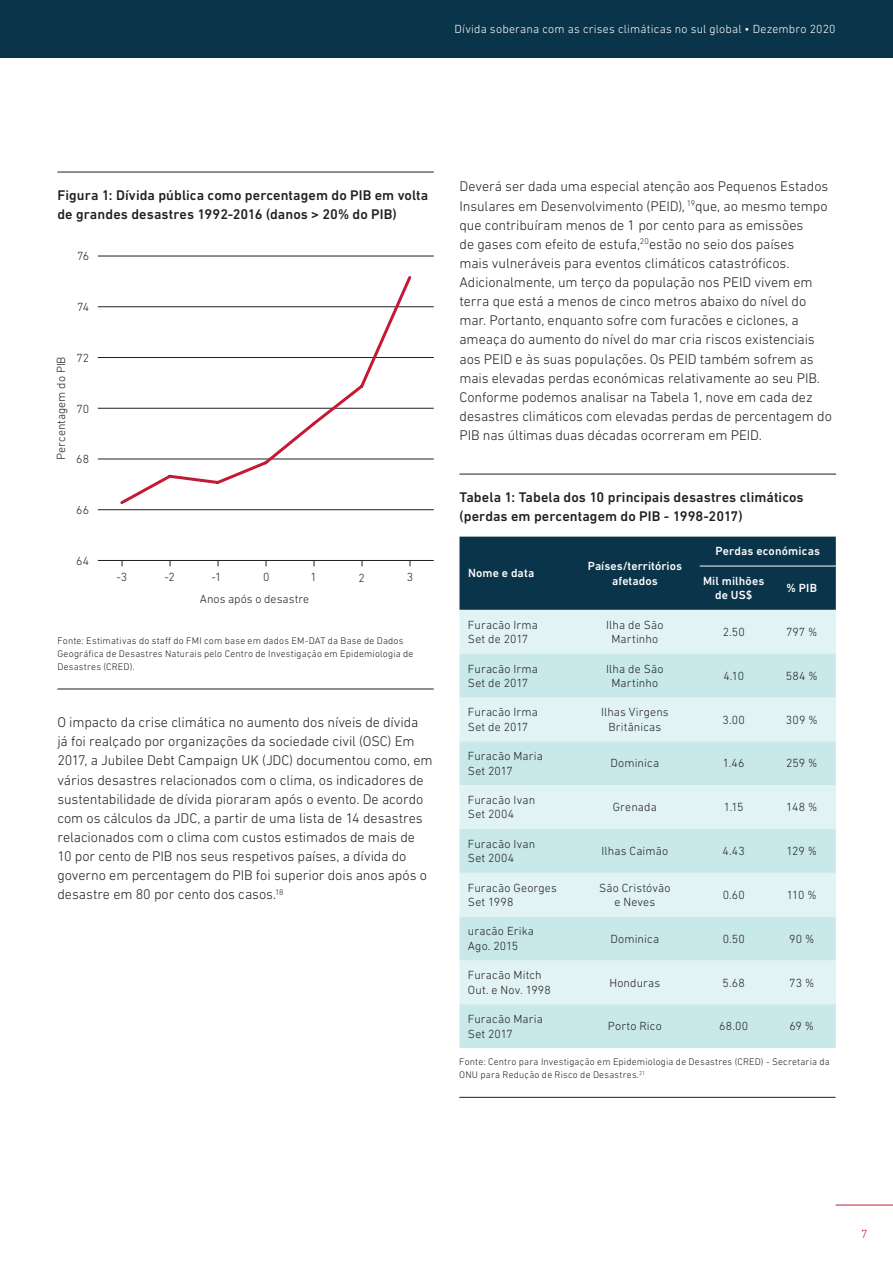
<style>
.page{position:relative;width:893px;height:1263px;background:#fff}
.page>*{position:absolute;margin:0;border:0;box-sizing:border-box;transform-origin:0 0}
.t1{font:300 14.25px/19.2px "DIN Next LT Pro";letter-spacing:-.005em;color:#231f20}
.t2{font:500 14.25px/19.2px "DIN Next LT Pro";letter-spacing:.005em;color:#231f20}
.t3{font:300 12px/14.4px "DIN Next LT Pro";letter-spacing:.01em;color:#231f20}
.t4{font:500 12px/14.4px "DIN Next LT Pro";letter-spacing:.01em;color:#fff;text-align:center}
.t5{font:300 12px "DIN Next LT Pro";letter-spacing:.015em;color:#fff}
.t6{font:300 12px "DIN Next LT Pro";color:#c51a35}
.t7{font:300 9.75px/12.8px "DIN Next LT Pro";letter-spacing:.02em;color:#231f20}
</style>
<div class="page">
<hr style="left:836px;top:1205px;width:57px;height:1px;background:#c51a35">
<div style="left:0;top:0;width:893px;height:57px;background:#0a3449"></div>
<hr style="left:57px;top:172px;width:377px;height:1px;background:#231f20">
<hr style="left:459px;top:1097px;width:377px;height:1px;background:#231f20">
<hr style="left:57px;top:689px;width:377px;height:1px;background:#231f20">
<hr style="left:98px;top:560px;width:336px;height:1px;background:#231f20">
<hr style="left:98px;top:509px;width:336px;height:1px;background:#231f20">
<hr style="left:98px;top:459px;width:336px;height:1px;background:#231f20">
<hr style="left:98px;top:408px;width:336px;height:1px;background:#231f20">
<hr style="left:98px;top:357px;width:336px;height:1px;background:#231f20">
<hr style="left:98px;top:306px;width:336px;height:1px;background:#231f20">
<hr style="left:98px;top:256px;width:336px;height:1px;background:#231f20">
<svg style="left:118px;top:276px;width:296px;height:228px"></svg>
<hr style="left:459px;top:474px;width:377px;height:1px;background:#231f20">
<div style="left:459px;top:537px;width:377px;height:73px;background:#0a3449"></div>
<div style="left:459px;top:610px;width:377px;height:44px;background:#e2f3f4"></div>
<svg style="left:459px;top:654px;width:377px;height:394px;background:#d3ecee"></svg>
<hr style="left:700px;top:566px;width:68px;height:1px;background:#fff">
<hr style="left:768px;top:566px;width:68px;height:1px;background:#fff">
<p class="t5" style="left:455px;top:22px;width:382px">Dívida soberana com as crises climáticas no sul global • Dezembro 2020</p>
<p class="t2" style="left:57px;top:185px;width:372px">Figura 1: Dívida pública como percentagem do PIB em volta de grandes desastres 1992-2016 (danos &gt; 20% do PIB)</p>
<p class="t3" style="left:77px;top:249px;width:14px">76</p>
<p class="t3" style="left:77px;top:300px;width:14px">74</p>
<p class="t3" style="left:54px;top:460px;width:105px;rotate:-90deg">Percentagem do PIB</p>
<p class="t3" style="left:77px;top:350px;width:14px">72</p>
<p class="t3" style="left:77px;top:401px;width:14px">70</p>
<p class="t3" style="left:76px;top:452px;width:14px">68</p>
<p class="t3" style="left:76px;top:503px;width:14px">66</p>
<p class="t3" style="left:76px;top:554px;width:15px">64</p>
<p class="t3" style="left:116px;top:570px;width:12px">-3</p>
<p class="t3" style="left:164px;top:570px;width:12px">-2</p>
<p class="t3" style="left:211px;top:570px;width:12px">-1</p>
<p class="t3" style="left:263px;top:570px;width:8px">0</p>
<p class="t3" style="left:311px;top:570px;width:8px">1</p>
<p class="t3" style="left:359px;top:570px;width:8px">2</p>
<p class="t3" style="left:407px;top:570px;width:8px">3</p>
<p class="t3" style="left:200px;top:591px;width:111px">Anos após o desastre</p>
<p class="t7" style="left:57px;top:634px;width:357px">Fonte: Estimativas do staff do FMI com base em dados EM-DAT da Base de Dados<br>Geográfica de Desastres Naturais pelo Centro de Investigação em Epidemiologia de<br>Desastres (CRED).</p>
<p class="t1" style="left:57px;top:712px;width:377px">O impacto da crise climática no aumento dos níveis de dívida já foi realçado por organizações da sociedade civil (OSC) Em 2017, a Jubilee Debt Campaign UK (JDC) documentou como, em vários desastres relacionados com o clima, os indicadores de sustentabilidade de dívida pioraram após o evento. De acordo com os cálculos da JDC, a partir de uma lista de 14 desastres relacionados com o clima com custos estimados de mais de 10 por cento de PIB nos seus respetivos países, a dívida do governo em percentagem do PIB foi superior dois anos após o desastre em 80 por cento dos casos.<sup>18</sup></p>
<p class="t1" style="left:459px;top:177px;width:374px">Deverá ser dada uma especial atenção aos Pequenos Estados Insulares em Desenvolvimento (PEID), <sup>19</sup>que, ao mesmo tempo que contribuíram menos de 1 por cento para as emissões<br>de gases com efeito de estufa,<sup>20</sup>estão no seio dos países<br>mais vulneráveis para eventos climáticos catastróficos.<br>Adicionalmente, um terço da população nos PEID vivem em terra que está a menos de cinco metros abaixo do nível do mar. Portanto, enquanto sofre com furacões e ciclones, a ameaça do aumento do nível do mar cria riscos existenciais aos PEID e às suas populações. Os PEID também sofrem as mais elevadas perdas económicas relativamente ao seu PIB.<br>Conforme podemos analisar na Tabela 1, nove em cada dez desastres climáticos com elevadas perdas de percentagem do PIB nas últimas duas décadas ocorreram em PEID.</p>
<p class="t2" style="left:459px;top:487px;width:346px">Tabela 1: Tabela dos 10 principais desastres climáticos (perdas em percentagem do PIB - 1998-2017)</p>
<p class="t4" style="left:468px;top:566px;width:68px">Nome e data</p>
<p class="t4" style="left:588px;top:559px;width:96px">Países/territórios afetados</p>
<p class="t4" style="left:715px;top:544px;width:106px">Perdas económicas</p>
<p class="t4" style="left:703px;top:573px;width:63px">Mil milhões de US$</p>
<p class="t4" style="left:787px;top:581px;width:32px">% PIB</p>
<p class="t3" style="left:468px;top:617px;width:72px">Furacão Irma<br>Set de 2017</p>
<p class="t3" style="left:606px;top:617px;width:59px;text-align:center">Ilha de São<br>Martinho</p>
<p class="t3" style="left:723px;top:624px;width:24px">2.50</p>
<p class="t3" style="left:786px;top:624px;width:33px">797 %</p>
<p class="t3" style="left:468px;top:661px;width:72px">Furacão Irma<br>Set de 2017</p>
<p class="t3" style="left:606px;top:661px;width:59px;text-align:center">Ilha de São<br>Martinho</p>
<p class="t3" style="left:723px;top:668px;width:22px">4.10</p>
<p class="t3" style="left:786px;top:668px;width:33px">584 %</p>
<p class="t3" style="left:468px;top:705px;width:72px">Furacão Irma<br>Set de 2017</p>
<p class="t3" style="left:601px;top:705px;width:69px;text-align:center">Ilhas Virgens<br>Britânicas</p>
<p class="t3" style="left:723px;top:712px;width:24px">3.00</p>
<p class="t3" style="left:786px;top:712px;width:33px">309 %</p>
<p class="t3" style="left:468px;top:749px;width:76px">Furacão Maria<br>Set 2017</p>
<p class="t3" style="left:610px;top:756px;width:50px">Dominica</p>
<p class="t3" style="left:723px;top:756px;width:23px">1.46</p>
<p class="t3" style="left:786px;top:756px;width:33px">259 %</p>
<p class="t3" style="left:468px;top:792px;width:69px">Furacão Ivan<br>Set 2004</p>
<p class="t3" style="left:613px;top:800px;width:45px">Grenada</p>
<p class="t3" style="left:724px;top:800px;width:21px">1.15</p>
<p class="t3" style="left:786px;top:800px;width:33px">148 %</p>
<p class="t3" style="left:468px;top:836px;width:69px">Furacão Ivan<br>Set 2004</p>
<p class="t3" style="left:602px;top:844px;width:68px">Ilhas Caimão</p>
<p class="t3" style="left:722px;top:844px;width:24px">4.43</p>
<p class="t3" style="left:786px;top:844px;width:32px">129 %</p>
<p class="t3" style="left:468px;top:880px;width:91px">Furacão Georges<br>Set 1998</p>
<p class="t3" style="left:599px;top:880px;width:73px;text-align:center">São Cristóvão e Neves</p>
<p class="t3" style="left:723px;top:887px;width:24px">0.60</p>
<p class="t3" style="left:787px;top:887px;width:31px">110 %</p>
<p class="t3" style="left:468px;top:924px;width:68px">uracão Erika<br>Ago. 2015</p>
<p class="t3" style="left:610px;top:931px;width:50px">Dominica</p>
<p class="t3" style="left:723px;top:931px;width:24px">0.50</p>
<p class="t3" style="left:789px;top:931px;width:27px">90 %</p>
<p class="t3" style="left:468px;top:968px;width:84px">Furacão Mitch<br>Out. e Nov. 1998</p>
<p class="t3" style="left:609px;top:975px;width:52px">Honduras</p>
<p class="t3" style="left:723px;top:975px;width:24px">5.68</p>
<p class="t3" style="left:789px;top:975px;width:26px">73 %</p>
<p class="t3" style="left:468px;top:1012px;width:76px">Furacão Maria<br>Set 2017</p>
<p class="t3" style="left:608px;top:1019px;width:55px">Porto Rico</p>
<p class="t3" style="left:719px;top:1019px;width:30px">68.00</p>
<p class="t3" style="left:789px;top:1019px;width:26px">69 %</p>
<p class="t7" style="left:459px;top:1055px;width:372px">Fonte: Centro para Investigação em Epidemiologia de Desastres (CRED) - Secretaria da<br>ONU para Redução de Risco de Desastres.<sup>21</sup></p>
<p class="t6" style="left:861px;top:1227px;width:8px">7</p>
</div>
